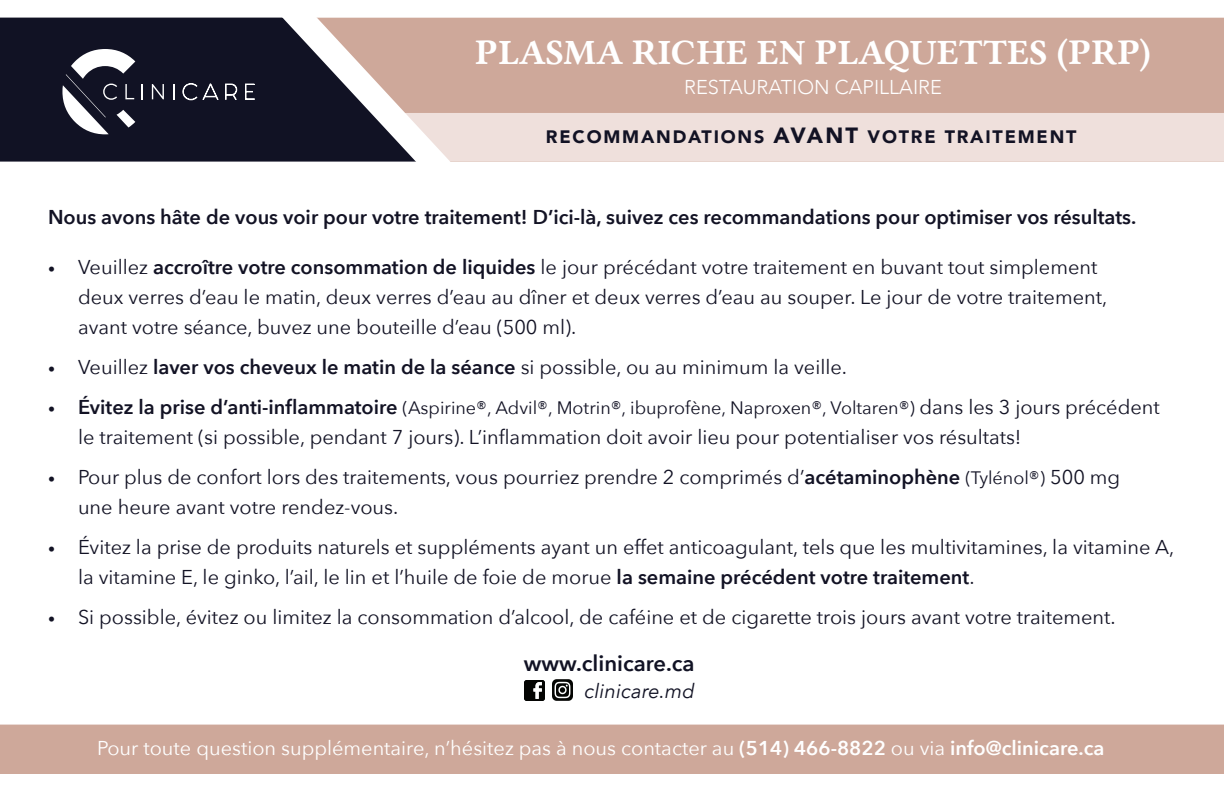
<style>
.page{position:relative;width:1224px;height:792px;background:#fff}
.page>*{position:absolute;margin:0;border:0;box-sizing:border-box;transform-origin:0 0}
.t1{font:36px "Lin Libertine B";color:#fff}
.t2{font:600 22px "Avenir Next";color:#111224}
.t3{font:20px/30px "Avenir Next";color:#121224}
.t4{font:600 20px "Avenir Next";color:#121224}
.t5{font:20px "Avenir Next";color:#fff}
.t6{font:300 20px "Avenir";color:#fff}
.t7{font:italic 20px "Avenir Next";color:#111224}
.t8{font:18px "Avenir Next";color:#121224}
.t9{font:900 18px "Avenir";letter-spacing:.1em;color:#121224}
.s1{font-size:22px}
.s2{font-size:14px}
.s3{font-weight:600}
.s4{font-weight:600;font-size:20px}
.s5{font-size:20px}
.s6{font-size:18px}
</style>
<div class="page">
<div style="left:0;top:18px;width:279px;height:144px;background:#111224"></div>
<div style="left:454px;top:18px;width:770px;height:95px;background:#cea89a"></div>
<div style="left:454px;top:113px;width:770px;height:49px;background:#efe0dc"></div>
<svg style="left:279px;top:17px;width:175px;height:145px"></svg>
<svg style="left:141px;top:84px;width:2px;height:15px"></svg>
<svg style="left:152px;top:84px;width:12px;height:15px"></svg>
<svg style="left:173px;top:84px;width:2px;height:15px"></svg>
<svg style="left:182px;top:83px;width:37px;height:17px"></svg>
<svg style="left:225px;top:84px;width:12px;height:16px"></svg>
<svg style="left:245px;top:84px;width:10px;height:16px"></svg>
<svg style="left:62px;top:49px;width:73px;height:85px"></svg>
<div style="left:0;top:725px;width:1224px;height:49px;background:#cea89a"></div>
<img style="left:525px;top:680px;width:20px;height:20px">
<img style="left:552px;top:679px;width:21px;height:22px">
<h1 class="t1" style="left:475px;top:27px;width:677px">PLASMA RICHE EN PLAQUETTES (PRP)</h1>
<p class="t6" style="left:684px;top:75px;width:259px">RESTAURATION CAPILLAIRE</p>
<p class="t9" style="left:546px;top:121px;width:532px">RECOMMANDATIONS <span class="s1">AVANT</span> VOTRE TRAITEMENT</p>
<p class="t4" style="left:48px;top:200px;width:1090px">Nous avons hâte de vous voir pour votre traitement! D’ici-là, suivez ces recommandations pour optimiser vos résultats.</p>
<p class="t3" style="left:78px;top:251px;width:1031px;text-indent:-30px"><span class="s2">•</span> Veuillez <span class="s3">accroître votre consommation de liquides</span> le jour précédant votre traitement en buvant tout simplement deux verres d’eau le matin, deux verres d’eau au dîner et deux verres d’eau au souper. Le jour de votre traitement, avant votre séance, buvez une bouteille d’eau (500 ml).</p>
<p class="t3" style="left:48px;top:351px;width:801px"><span class="s2">•</span> Veuillez <span class="s3">laver vos cheveux le matin de la séance</span> si possible, ou au minimum la veille.</p>
<p class="t8" style="left:48px;top:393px;width:1113px"><span class="s2">•</span> <span class="s4">Évitez la prise d’anti-inflammatoire</span> (Aspirine®, Advil®, Motrin®, ibuprofène, Naproxen®, Voltaren®) <span class="s5">dans les 3 jours précédent</span></p>
<p class="t3" style="left:78px;top:421px;width:945px">le traitement (si possible, pendant 7 jours). L’inflammation doit avoir lieu pour potentialiser vos résultats!</p>
<p class="t3" style="left:78px;top:461px;width:1044px;text-indent:-30px"><span class="s2">•</span> Pour plus de confort lors des traitements, vous pourriez prendre 2 comprimés d’<span class="s3">acétaminophène</span> <span class="s6">(Tylénol®)</span> 500 mg une heure avant votre rendez-vous.</p>
<p class="t3" style="left:78px;top:531px;width:1098px;text-indent:-30px"><span class="s2">•</span> Évitez la prise de produits naturels et suppléments ayant un effet anticoagulant, tels que les multivitamines, la vitamine A, la vitamine E, le ginko, l’ail, le lin et l’huile de foie de morue <span class="s3">la semaine précédent votre traitement</span>.</p>
<p class="t3" style="left:48px;top:601px;width:1069px"><span class="s2">•</span> Si possible, évitez ou limitez la consommation d’alcool, de caféine et de cigarette trois jours avant votre traitement.</p>
<p class="t2" style="left:524px;top:645px;width:172px">www.clinicare.ca</p>
<p class="t7" style="left:584px;top:675px;width:112px">clinicare.md</p>
<p class="t5" style="left:97px;top:731px;width:1009px">Pour toute question supplémentaire, n’hésitez pas à nous contacter au <span class="s3">(514) 466-8822</span> ou via <span class="s3">info@clinicare.ca</span></p>
</div>
